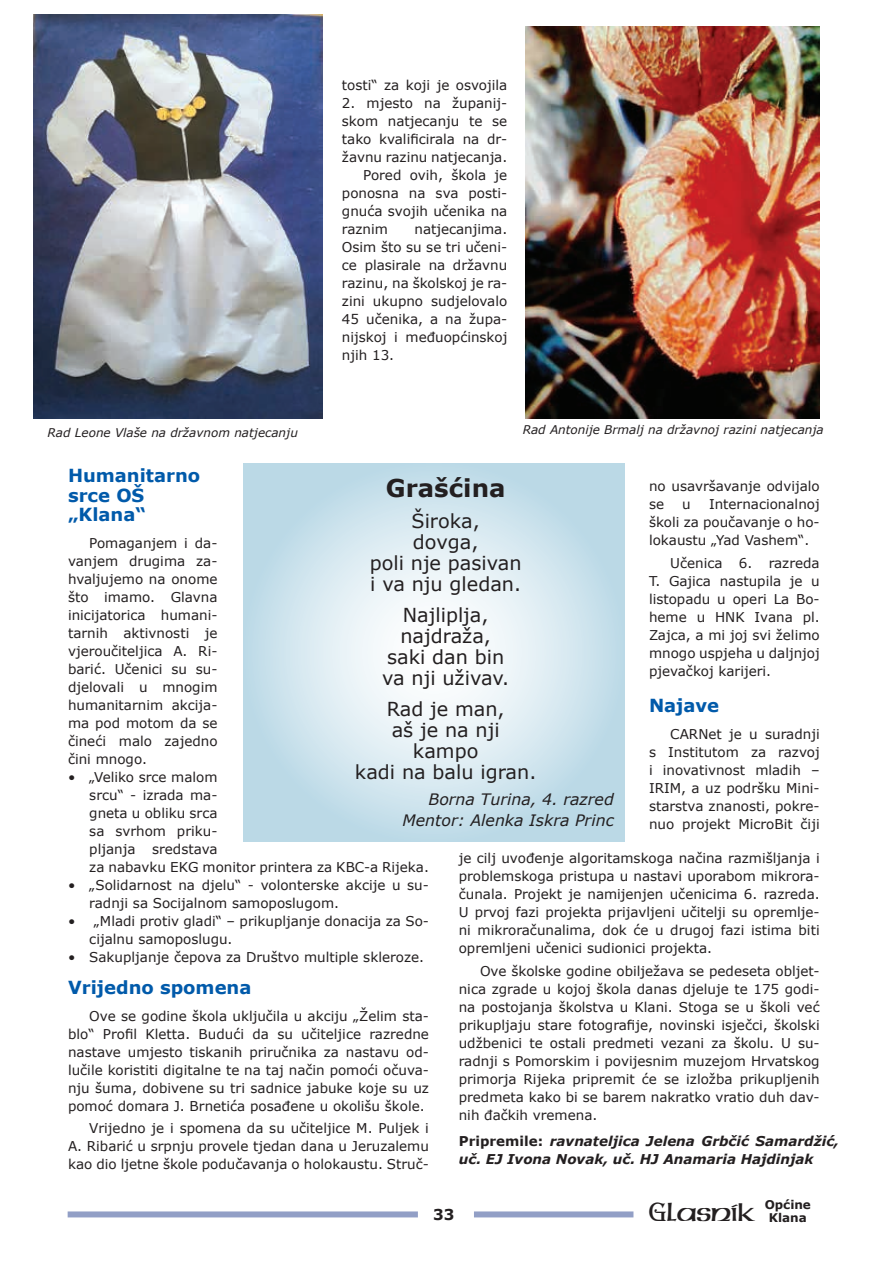
<style>
.page{position:relative;width:893px;height:1263px;background:#fff}
.page>*{position:absolute;margin:0;border:0;box-sizing:border-box;transform-origin:0 0}
.t1{font:27px "American Unc D";color:#231f20}
.t2{font:700 24.45px "Verdana";color:#231f20}
.t3{font:19.2px/21px "Verdana";color:#231f20;text-align:center}
.t4{font:700 18px/19.5px "Verdana";color:#015aaa}
.t5{font:italic 15.75px/21px "Verdana";color:#231f20;text-align:right}
.t6{font:700 15px "Verdana";color:#231f20}
.t7{font:13.5px/18px "Verdana";color:#231f20;text-align:justify}
.t8{font:italic 700 13.5px/18px "Verdana";color:#231f20}
.t9{font:italic 12px "Verdana";color:#231f20}
.t10{font:700 12px/13.5px "Verdana";color:#231f20;text-align:center}
.s1{font-style:normal}
.s2{font-family:"Algerian Bas DEE"}
</style>
<div class="page">
<div style="left:474px;top:1211px;width:159px;height:6px;background:#929fc6"></div>
<div style="left:68px;top:1211px;width:350px;height:6px;background:#929fc6"></div>
<svg style="left:243px;top:463px;width:381px;height:378px;background:#d2e6ee"></svg>
<img style="left:34px;top:15px;width:288px;height:404px">
<img style="left:525px;top:26px;width:294px;height:393px">
<p class="t7" style="left:342px;top:76px;width:167px">tosti“ za koji je osvojila</p>
<p class="t7" style="left:342px;top:94px;width:167px">2. mjesto na županij-</p>
<p class="t7" style="left:342px;top:112px;width:167px">skom natjecanju te se</p>
<p class="t7" style="left:342px;top:130px;width:167px">tako kvalificirala na dr-</p>
<p class="t7" style="left:342px;top:148px;width:167px">žavnu razinu natjecanja.</p>
<p class="t7" style="left:363px;top:166px;width:146px">Pored ovih, škola je</p>
<p class="t7" style="left:342px;top:184px;width:167px">ponosna na sva posti-</p>
<p class="t7" style="left:342px;top:202px;width:167px">gnuća svojih učenika na</p>
<p class="t7" style="left:342px;top:220px;width:48px">raznim</p>
<p class="t7" style="left:342px;top:220px;width:167px;text-indent:73px">natjecanjima.<br>Osim što su se tri učeni&shy;ce plasirale na državnu razinu, na školskoj je ra&shy;zini ukupno sudjelovalo 45 učenika, a na župa&shy;nijskoj i međuopćinskoj njih 13.</p>
<p class="t9" style="left:48px;top:424px;width:252px">Rad Leone Vlaše na državnom natjecanju</p>
<p class="t9" style="left:523px;top:421px;width:303px">Rad Antonije Brmalj na državnoj razini natjecanja</p>
<h3 class="t4" style="left:68px;top:465px;width:134px">Humanitarno srce OŠ „Klana“</h3>
<p class="t7" style="left:68px;top:534px;width:151px;text-indent:21px">Pomaganjem i da&shy;vanjem drugima za&shy;hvaljujemo na onome što imamo. Glavna inicijatorica humani&shy;tarnih aktivnosti je vjeroučiteljica A. Ri&shy;barić. Učenici su su&shy;djelovali u mnogim humanitarnim akcija&shy;ma pod motom da se čineći malo zajedno čini mnogo.</p>
<p class="t7" style="left:89px;top:768px;width:341px;text-align:left;text-indent:-21px">• „Veliko srce malom<br>srcu“ - izrada ma-<br>gneta u obliku srca<br>sa svrhom priku-<br>pljanja sredstava<br>za nabavku EKG monitor printera za KBC-a Rijeka.</p>
<p class="t7" style="left:89px;top:875px;width:341px;text-indent:-21px">• „Solidarnost na djelu“ - volonterske akcije u su&shy;radnji sa Socijalnom samoposlugom.</p>
<p class="t7" style="left:89px;top:911px;width:341px;text-indent:-21px">• „Mladi protiv gladi“ – prikupljanje donacija za So&shy;cijalnu samoposlugu.</p>
<p class="t7" style="left:68px;top:947px;width:357px">• Sakupljanje čepova za Društvo multiple skleroze.</p>
<h3 class="t4" style="left:68px;top:977px;width:185px">Vrijedno spomena</h3>
<p class="t7" style="left:68px;top:1006px;width:362px;text-indent:21px">Ove se godine škola uključila u akciju „Želim sta&shy;blo“ Profil Kletta. Budući da su učiteljice razredne nastave umjesto tiskanih priručnika za nastavu od&shy;lučile koristiti digitalne te na taj način pomoći očuva&shy;nju šuma, dobivene su tri sadnice jabuke koje su uz pomoć domara J. Brnetića posađene u okolišu škole.</p>
<p class="t7" style="left:68px;top:1119px;width:362px;text-indent:21px">Vrijedno je i spomena da su učiteljice M. Puljek i A. Ribarić u srpnju provele tjedan dana u Jeruzalemu kao dio ljetne škole podučavanja o holokaustu. Struč-</p>
<h2 class="t2" style="left:386px;top:471px;width:121px">Grašćina</h2>
<h3 class="t3" style="left:370px;top:510px;width:153px">Široka,<br>dovga,<br>poli nje pasivan i va nju gledan.</h3>
<h3 class="t3" style="left:382px;top:604px;width:129px">Najliplja, najdraža, saki dan bin va nji uživav.</h3>
<h3 class="t3" style="left:355px;top:698px;width:183px">Rad je man,<br>aš je na nji<br>kampo<br>kadi na balu igran.</h3>
<p class="t5" style="left:403px;top:788px;width:213px">Borna Turina, 4. razred<br>Mentor: Alenka Iskra Princ</p>
<p class="t7" style="left:649px;top:477px;width:172px">no usavršavanje odvijalo se</p>
<p class="t7" style="left:649px;top:495px;width:172px;text-indent:60px">Internacionalnoj školi za poučavanje o ho&shy;lokaustu „Yad Vashem“.</p>
<p class="t7" style="left:649px;top:554px;width:172px;text-indent:21px">Učenica 6. razreda T. Gajica nastupila je u listopadu u operi La Bo&shy;heme u HNK Ivana pl.<br>Zajca, a mi joj svi želimo mnogo uspjeha u daljnjoj pjevačkoj karijeri.</p>
<h3 class="t4" style="left:649px;top:695px;width:72px">Najave</h3>
<p class="t7" style="left:649px;top:725px;width:172px;text-indent:21px">CARNet je u suradnji s Institutom za razvoj i inovativnost mladih – IRIM, a uz podršku Mini&shy;starstva znanosti, pokre&shy;nuo projekt MicroBit čiji</p>
<p class="t7" style="left:459px;top:849px;width:362px">je cilj uvođenje algoritamskoga načina razmišljanja i problemskoga pristupa u nastavi uporabom mikrora&shy;čunala. Projekt je namijenjen učenicima 6. razreda.<br>U prvoj fazi projekta prijavljeni učitelji su opremlje&shy;ni mikroračunalima, dok će u drugoj fazi istima biti opremljeni učenici sudionici projekta.</p>
<p class="t7" style="left:459px;top:962px;width:362px;text-indent:21px">Ove školske godine obilježava se pedeseta obljet&shy;nica zgrade u kojoj škola danas djeluje te 175 godi&shy;na postojanja školstva u Klani. Stoga se u školi već prikupljaju stare fotografije, novinski isječci, školski udžbenici te ostali predmeti vezani za školu. U su&shy;radnji s Pomorskim i povijesnim muzejom Hrvatskog primorja Rijeka pripremit će se izložba prikupljenih predmeta kako bi se barem nakratko vratio duh dav&shy;nih đačkih vremena.</p>
<p class="t7" style="left:682px;top:495px;width:10px">u</p>
<p class="t8" style="left:459px;top:1131px;width:382px"><span class="s1">Pripremile:</span> ravnateljica Jelena Grbčić Samardžić, uč. EJ Ivona Novak, uč. HJ Anamaria Hajdinjak</p>
<p class="t6" style="left:433px;top:1204px;width:23px">33</p>
<h1 class="t1" style="left:649px;top:1198px;width:108px"><span class="s2">G</span>lasnik</h1>
<p class="t10" style="left:765px;top:1197px;width:48px">Općine<br>Klana</p>
</div>
